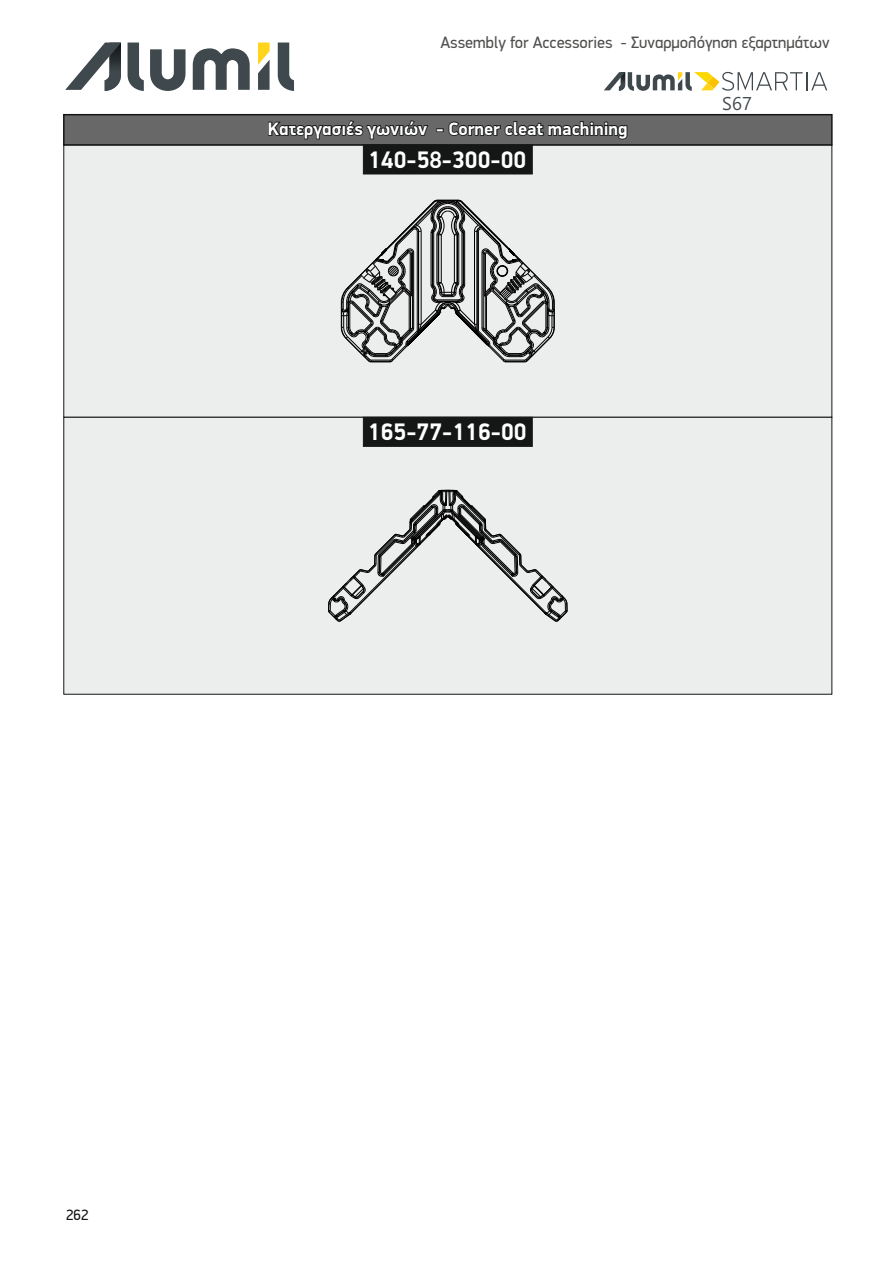
<style>
.page{position:relative;width:893px;height:1263px;background:#fff}
.page>*{position:absolute;margin:0;border:0;box-sizing:border-box;transform-origin:0 0}
.t1{font:700 24px "PF Din Display Pro";color:#fff}
.t2{font:700 18px "PF Din Display Pro";color:#fff}
.t3{font:18px "Malgun Gothic";color:#3f484d}
.t4{font:16.5px "PF Din Display Pro";color:#4e4e4d}
.t5{font:15px "PF Din Display Pro";color:#151616}
</style>
<div class="page">
<div style="left:63px;top:174px;width:769px;height:243px;background:#eceded"></div>
<div style="left:63px;top:417px;width:769px;height:277px;background:#eceded"></div>
<svg style="left:63px;top:113px;width:770px;height:61px;background:#868787"></svg>
<div style="left:363px;top:417px;width:170px;height:30px;background:#151616"></div>
<svg style="left:150px;top:49px;width:36px;height:42px"></svg>
<svg style="left:193px;top:48px;width:57px;height:42px"></svg>
<svg style="left:128px;top:43px;width:16px;height:48px"></svg>
<svg style="left:278px;top:43px;width:16px;height:48px"></svg>
<svg style="left:258px;top:43px;width:12px;height:47px"></svg>
<svg style="left:65px;top:43px;width:56px;height:48px"></svg>
<svg style="left:604px;top:72px;width:223px;height:19px"></svg>
<svg style="left:341px;top:200px;width:214px;height:163px;background:#b2b3b3"></svg>
<svg style="left:328px;top:489px;width:240px;height:133px;background:#cecfcf"></svg>
<p class="t4" style="left:440px;top:36px;width:391px">Assembly for Accessories - Συναρµολόγηση εξαρτηµάτων</p>
<p class="t2" style="left:268px;top:121px;width:361px">Κατεργασιές γωνιών - Corner cleat machining</p>
<h1 class="t1" style="left:368px;top:150px;width:160px">140-58-300-00</h1>
<p class="t3" style="left:722px;top:95px;width:31px">S67</p>
<h1 class="t1" style="left:368px;top:422px;width:160px">165-77-116-00</h1>
<p class="t5" style="left:66px;top:1209px;width:24px">262</p>
</div>
